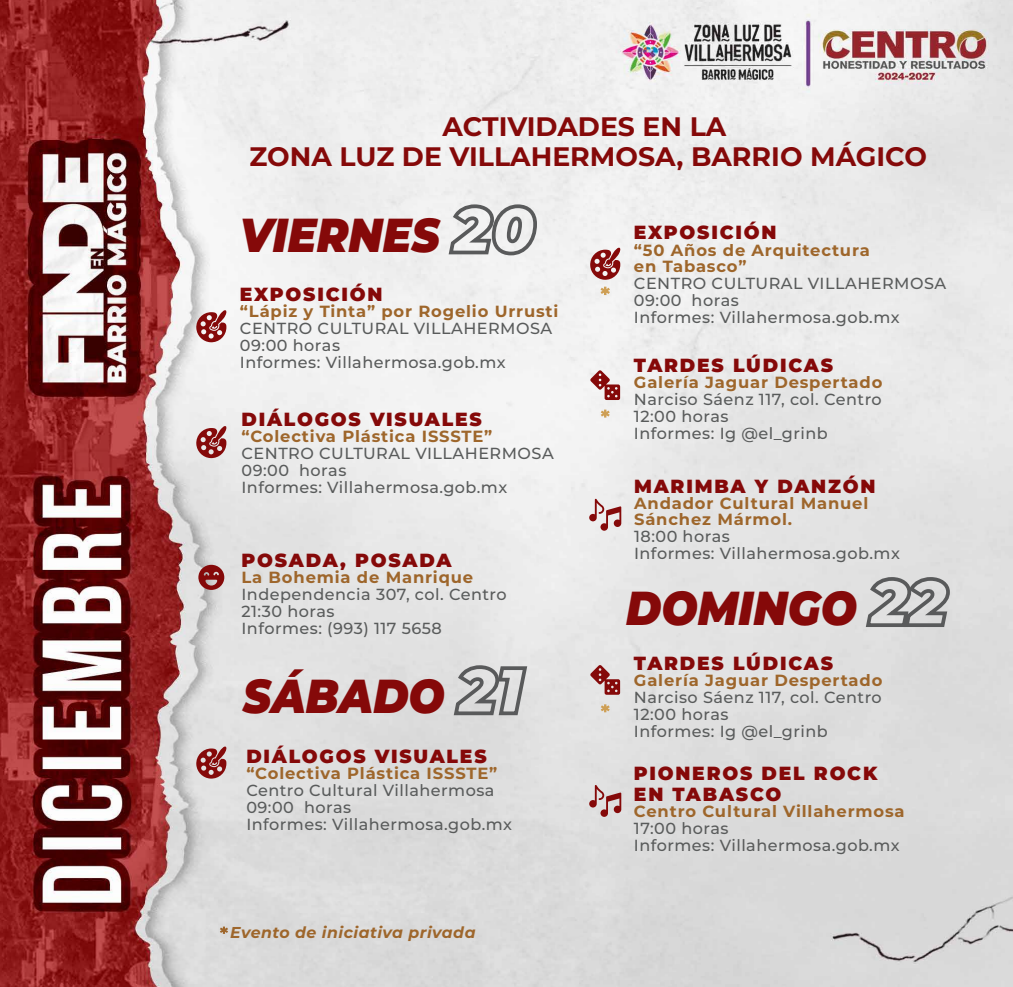
<style>
.page{position:relative;width:1013px;height:987px;background:#fff}
.page>*{position:absolute;margin:0;border:0;box-sizing:border-box;transform-origin:0 0}
.t1{font:italic 900 47.62px "Montserrat";color:#850909;scale:.9 1}
.t2{font:700 26.7px/30px "Montserrat";color:#850909;text-align:center}
.t3{font:900 18.98px/21.1px "Montserrat";letter-spacing:.095em;color:#850909}
.t4{font:700 16.12px/16.1px "Montserrat";letter-spacing:.05em;color:#9e662b}
.t5{font:500 16.05px/17px "Montserrat";letter-spacing:.03em;color:#595b5b}
.t6{font:italic 700 15.75px "Montserrat";letter-spacing:.03em;color:#9e662b}
</style>
<div class="page">
<img style="left:0;top:0;width:1012px;height:987px">
<svg style="left:198px;top:565px;width:26px;height:25px"></svg>
<svg style="left:196px;top:309px;width:31px;height:34px"></svg>
<svg style="left:196px;top:425px;width:31px;height:33px"></svg>
<svg style="left:196px;top:745px;width:31px;height:34px"></svg>
<svg style="left:589px;top:247px;width:31px;height:33px"></svg>
<svg style="left:446px;top:202px;width:92px;height:55px"></svg>
<svg style="left:863px;top:575px;width:88px;height:54px;background:#b3b3b4"></svg>
<svg style="left:451px;top:663px;width:78px;height:54px;background:#b6b6b6"></svg>
<svg style="left:600px;top:287px;width:10px;height:8px"></svg>
<svg style="left:589px;top:499px;width:32px;height:32px"></svg>
<svg style="left:589px;top:785px;width:32px;height:32px"></svg>
<svg style="left:220px;top:926px;width:8px;height:8px"></svg>
<svg style="left:600px;top:704px;width:9px;height:8px"></svg>
<svg style="left:590px;top:665px;width:30px;height:30px"></svg>
<svg style="left:600px;top:409px;width:9px;height:8px"></svg>
<svg style="left:590px;top:370px;width:30px;height:30px"></svg>
<h2 class="t2" style="left:249px;top:110px;width:679px">ACTIVIDADES EN LA<br>ZONA LUZ DE VILLAHERMOSA, BARRIO MÁGICO</h2>
<h1 class="t1" style="left:240px;top:200px;width:223px">VIERNES</h1>
<p class="t3" style="left:240px;top:282px;width:144px">EXPOSICIÓN</p>
<p class="t4" style="left:240px;top:302px;width:320px">“Lápiz y Tinta” por Rogelio Urrusti</p>
<p class="t5" style="left:240px;top:319px;width:314px">CENTRO CULTURAL VILLAHERMOSA<br>09:00 horas<br>Informes: Villahermosa.gob.mx</p>
<p class="t3" style="left:241px;top:407px;width:242px">DIÁLOGOS VISUALES</p>
<p class="t4" style="left:241px;top:427px;width:252px">“Colectiva Plástica ISSSTE”</p>
<p class="t5" style="left:241px;top:444px;width:314px">CENTRO CULTURAL VILLAHERMOSA<br>09:00 horas<br>Informes: Villahermosa.gob.mx</p>
<p class="t3" style="left:241px;top:548px;width:211px">POSADA, POSADA</p>
<p class="t4" style="left:241px;top:568px;width:233px">La Bohemia de Manrique</p>
<p class="t5" style="left:241px;top:585px;width:266px">Independencia 307, col. Centro<br>21:30 horas<br>Informes: (993) 117 5658</p>
<h1 class="t1" style="left:243px;top:660px;width:225px">SÁBADO</h1>
<p class="t3" style="left:246px;top:744px;width:242px">DIÁLOGOS VISUALES</p>
<p class="t4" style="left:246px;top:764px;width:252px">“Colectiva Plástica ISSSTE”</p>
<p class="t5" style="left:246px;top:781px;width:267px">Centro Cultural Villahermosa<br>09:00 horas<br>Informes: Villahermosa.gob.mx</p>
<p class="t6" style="left:230px;top:920px;width:247px">Evento de iniciativa privada</p>
<p class="t3" style="left:633px;top:221px;width:144px">EXPOSICIÓN</p>
<p class="t4" style="left:633px;top:241px;width:237px">“50 Años de Arquitectura en Tabasco”</p>
<p class="t5" style="left:633px;top:274px;width:314px">CENTRO CULTURAL VILLAHERMOSA<br>09:00 horas<br>Informes: Villahermosa.gob.mx</p>
<p class="t3" style="left:633px;top:354px;width:200px">TARDES LÚDICAS</p>
<p class="t4" style="left:633px;top:374px;width:250px">Galería Jaguar Despertado</p>
<p class="t5" style="left:633px;top:390px;width:249px">Narciso Sáenz 117, col. Centro<br>12:00 horas<br>Informes: Ig @el_grinb</p>
<p class="t3" style="left:634px;top:474px;width:243px">MARIMBA Y DANZÓN</p>
<p class="t4" style="left:634px;top:494px;width:235px">Andador Cultural Manuel<br>Sánchez Mármol.</p>
<p class="t5" style="left:634px;top:527px;width:267px">18:00 horas<br>Informes: Villahermosa.gob.mx</p>
<h1 class="t1" style="left:626px;top:572px;width:258px">DOMINGO</h1>
<p class="t3" style="left:633px;top:652px;width:200px">TARDES LÚDICAS</p>
<p class="t4" style="left:633px;top:672px;width:250px">Galería Jaguar Despertado</p>
<p class="t5" style="left:633px;top:688px;width:249px">Narciso Sáenz 117, col. Centro<br>12:00 horas<br>Informes: Ig @el_grinb</p>
<p class="t3" style="left:633px;top:761px;width:245px">PIONEROS DEL ROCK<br>EN TABASCO</p>
<p class="t4" style="left:633px;top:802px;width:272px">Centro Cultural Villahermosa</p>
<p class="t5" style="left:633px;top:819px;width:267px">17:00 horas<br>Informes: Villahermosa.gob.mx</p>
</div>
